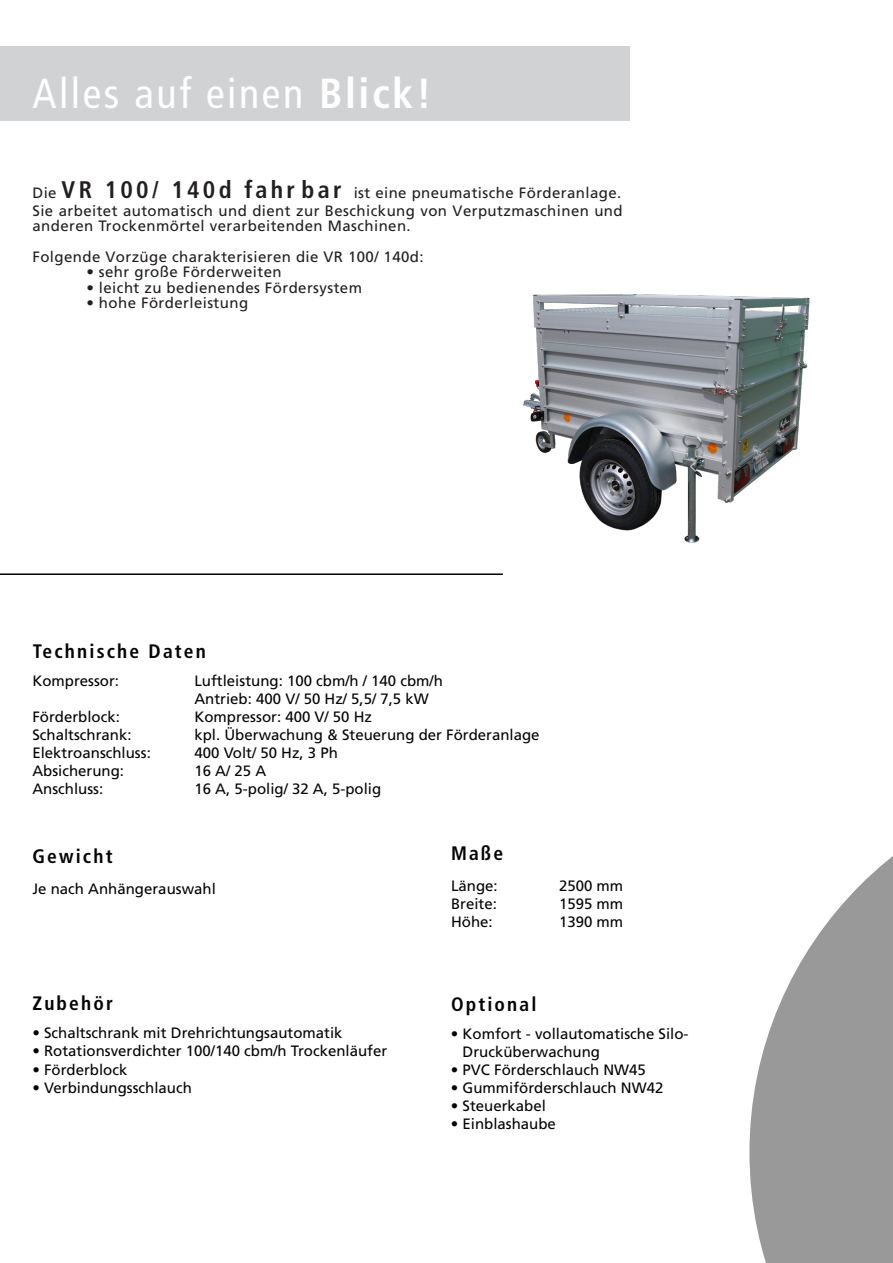
<style>
.page{position:relative;width:893px;height:1263px;background:#fff}
.page>*{position:absolute;margin:0;border:0;box-sizing:border-box;transform-origin:0 0}
.Unterüberschrift___l{font:condensed 42px "Frutiger LT Std";letter-spacing:.06em;color:#fff}
.Rückseiteninfo{font:700 condensed 19.5px "Frutiger LT Std";letter-spacing:.11em;color:#040503}
.Rückseiteninfo-2{font:15px/18px "Frutiger LT Std";color:#040503}
.Textkörper___linksbü{font:15px/17.9px "Frutiger LT Std";letter-spacing:.03em;color:#231f20}
.s1{font-weight:700}
.s2{font-weight:700;font-stretch:condensed;font-size:24px}
</style>
<div class="page">
<svg style="left:749px;top:856px;width:144px;height:407px;fill:#999"></svg>
<div style="left:0;top:47px;width:629px;height:74px;background:#d1d2d4"></div>
<hr style="left:0;top:573px;width:503px;height:2px;background:#000">
<img style="left:523px;top:294px;width:287px;height:249px">
<p class="Unterüberschrift___l" style="left:32px;top:69px;width:401px">Alles auf einen <span class="s1">Blick!</span></p>
<p class="Textkörper___linksbü" style="left:32px;top:184px;width:592px">Die <span class="s2">VR 100/ 140d fahr bar</span> ist eine pneumatische Förderanlage.<br>Sie arbeitet automatisch und dient zur Beschickung von Verputzmaschinen und</p>
<p class="Textkörper___linksbü" style="left:32px;top:211px;width:393px;line-height:30.8px">anderen Trockenmörtel verarbeitenden Maschinen.<br>Folgende Vorzüge charakterisieren die VR 100/ 140d:</p>
<p class="Textkörper___linksbü" style="left:86px;top:263px;width:197px">• sehr große Förderweiten</p>
<p class="Textkörper___linksbü" style="left:86px;top:279px;width:277px">• leicht zu bedienendes Fördersystem</p>
<p class="Textkörper___linksbü" style="left:86px;top:294px;width:163px">• hohe Förderleistung</p>
<p class="Rückseiteninfo" style="left:33px;top:639px;width:175px">Technische Daten</p>
<p class="Rückseiteninfo-2" style="left:32px;top:672px;width:88px">Kompressor:</p>
<p class="Rückseiteninfo-2" style="left:194px;top:672px;width:250px">Luftleistung: 100 cbm/h / 140 cbm/h</p>
<p class="Rückseiteninfo-2" style="left:194px;top:690px;width:236px">Antrieb: 400 V/ 50 Hz/ 5,5/ 7,5 kW</p>
<p class="Rückseiteninfo-2" style="left:32px;top:708px;width:89px">Förderblock:</p>
<p class="Rückseiteninfo-2" style="left:194px;top:708px;width:179px">Kompressor: 400 V/ 50 Hz</p>
<p class="Rückseiteninfo-2" style="left:32px;top:726px;width:101px">Schaltschrank:</p>
<p class="Rückseiteninfo-2" style="left:194px;top:726px;width:347px">kpl. Überwachung &amp; Steuerung der Förderanlage</p>
<p class="Rückseiteninfo-2" style="left:32px;top:744px;width:120px">Elektroanschluss:</p>
<p class="Rückseiteninfo-2" style="left:194px;top:744px;width:145px">400 Volt/ 50 Hz, 3 Ph</p>
<p class="Rückseiteninfo-2" style="left:32px;top:762px;width:93px">Absicherung:</p>
<p class="Rückseiteninfo-2" style="left:194px;top:762px;width:73px">16 A/ 25 A</p>
<p class="Rückseiteninfo-2" style="left:32px;top:780px;width:72px">Anschluss:</p>
<p class="Rückseiteninfo-2" style="left:194px;top:780px;width:188px">16 A, 5-polig/ 32 A, 5-polig</p>
<p class="Rückseiteninfo" style="left:451px;top:842px;width:54px">Maße</p>
<p class="Rückseiteninfo" style="left:32px;top:845px;width:82px">Gewicht</p>
<p class="Rückseiteninfo-2" style="left:32px;top:880px;width:185px">Je nach Anhängerauswahl</p>
<p class="Rückseiteninfo-2" style="left:451px;top:877px;width:48px">Länge:</p>
<p class="Rückseiteninfo-2" style="left:559px;top:877px;width:66px">2500 mm</p>
<p class="Rückseiteninfo-2" style="left:451px;top:895px;width:47px">Breite:</p>
<p class="Rückseiteninfo-2" style="left:559px;top:895px;width:66px">1595 mm</p>
<p class="Rückseiteninfo-2" style="left:451px;top:913px;width:43px">Höhe:</p>
<p class="Rückseiteninfo-2" style="left:559px;top:913px;width:66px">1390 mm</p>
<p class="Rückseiteninfo" style="left:32px;top:992px;width:82px">Zubehör</p>
<p class="Rückseiteninfo-2" style="left:32px;top:1024px;width:312px">• Schaltschrank mit Drehrichtungsautomatik</p>
<p class="Rückseiteninfo-2" style="left:32px;top:1042px;width:356px">• Rotationsverdichter 100/140 cbm/h Trockenläufer</p>
<p class="Rückseiteninfo-2" style="left:32px;top:1060px;width:97px">• Förderblock</p>
<p class="Rückseiteninfo-2" style="left:32px;top:1078px;width:161px">• Verbindungsschlauch</p>
<p class="Rückseiteninfo" style="left:451px;top:992px;width:87px">Optional</p>
<p class="Rückseiteninfo-2" style="left:463px;top:1025px;width:227px;text-indent:-12px">• Komfort - vollautomatische Silo-<br>Drucküberwachung</p>
<p class="Rückseiteninfo-2" style="left:451px;top:1061px;width:197px">• PVC Förderschlauch NW45</p>
<p class="Rückseiteninfo-2" style="left:451px;top:1079px;width:214px">• Gummiförderschlauch NW42</p>
<p class="Rückseiteninfo-2" style="left:451px;top:1097px;width:97px">• Steuerkabel</p>
<p class="Rückseiteninfo-2" style="left:451px;top:1115px;width:107px">• Einblashaube</p>
</div>
